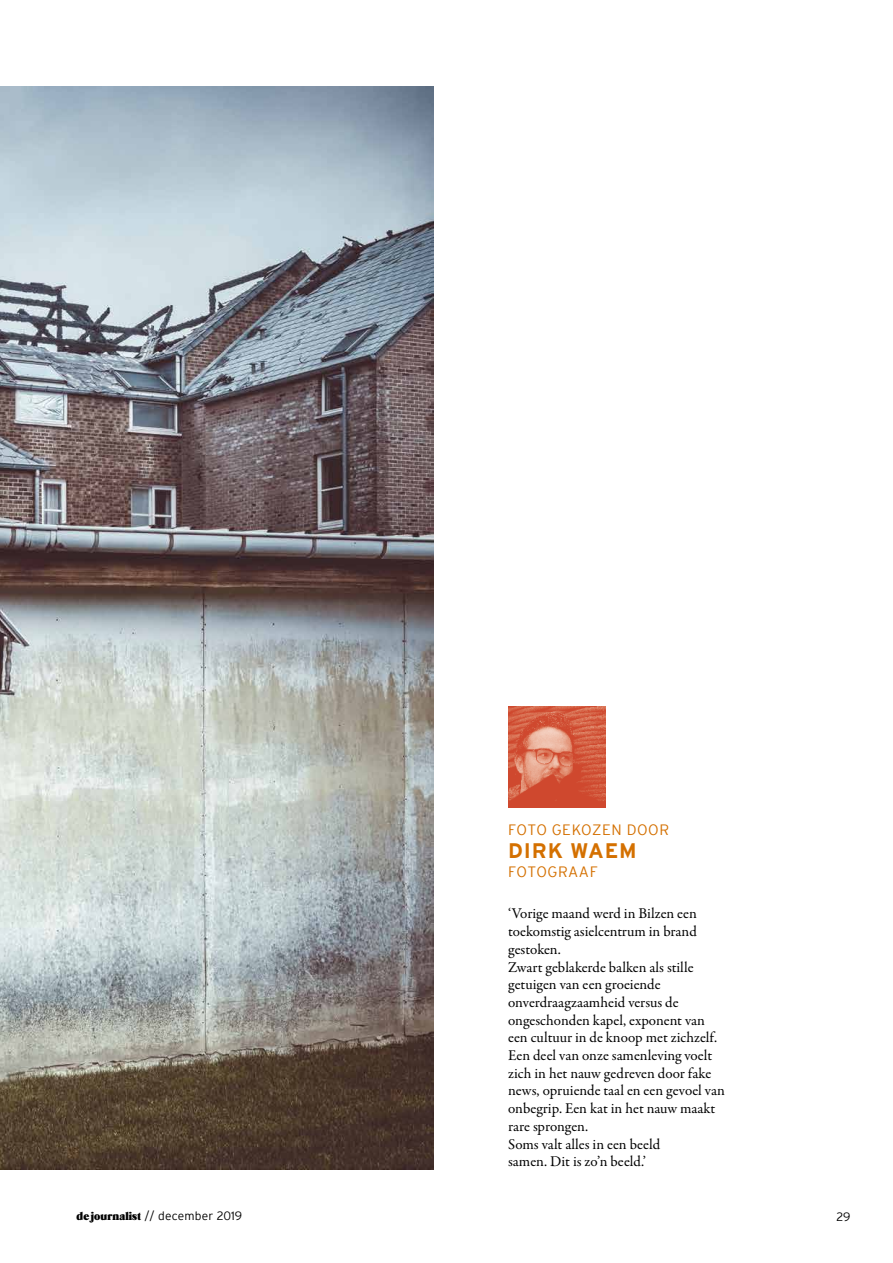
<style>
.page{position:relative;width:893px;height:1263px;background:#fff}
.page>*{position:absolute;margin:0;border:0;box-sizing:border-box;transform-origin:0 0}
.t1{font:700 21px "Interstate";letter-spacing:.04em;color:#d47000}
.t2{font:15px/17.7px "Garamond Premr Pro";color:#000}
.t3{font:300 15px "Interstate";letter-spacing:.04em;color:#d47000}
.t4{font:300 12px "Interstate";letter-spacing:.02em;color:#000}
.s1{font-family:"Caslon Black SH";font-weight:400}
</style>
<div class="page">
<img style="left:508px;top:706px;width:98px;height:101px">
<img style="left:0;top:86px;width:433px;height:1083px">
<p class="t3" style="left:508px;top:822px;width:162px">FOTO GEKOZEN DOOR</p>
<h1 class="t1" style="left:508px;top:839px;width:130px">DIRK WAEM</h1>
<p class="t3" style="left:508px;top:864px;width:91px">FOTOGRAAF</p>
<p class="t2" style="left:508px;top:905px;width:218px">‘Vorige maand werd in Bilzen een toekomstig asielcentrum in brand gestoken.<br>Zwart geblakerde balken als stille getuigen van een groeiende onverdraagzaamheid versus de ongeschonden kapel, exponent van een cultuur in de knoop met zichzelf.<br>Een deel van onze samenleving voelt zich in het nauw gedreven door fake news, opruiende taal en een gevoel van onbegrip. Een kat in het nauw maakt rare sprongen.<br>Soms valt alles in een beeld<br>samen. Dit is zo’n beeld.’</p>
<p class="t4" style="left:77px;top:1209px;width:167px"><span class="s1">de journalist</span> // december 2019</p>
<p class="t4" style="left:836px;top:1210px;width:15px">29</p>
</div>
